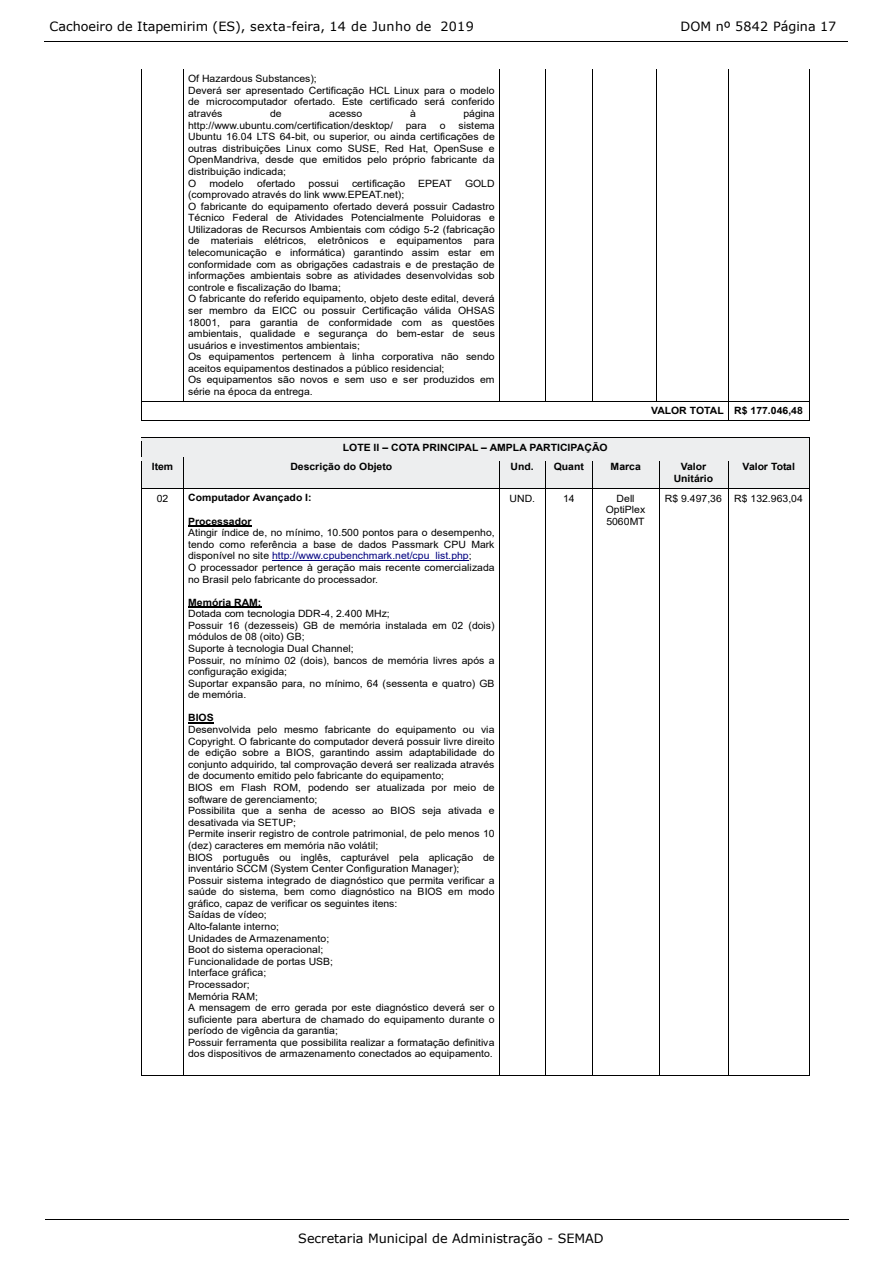
<style>
.page{position:relative;width:893px;height:1263px;background:#fff}
.page>*{position:absolute;margin:0;border:0;box-sizing:border-box;transform-origin:0 0}
.t1{font:12.75px "Verdana";color:#000}
.t2{font:10.05px/11.6px "Arial";color:#000;scale:1.04 1}
.t3{font:700 10.05px/11.6px "Arial";color:#000;text-align:center;scale:1.04 1}
.s1{font-style:inherit}
.s2{color:#000080}
</style>
<div class="page">
<hr style="left:43px;top:39px;width:806px;height:3px;background:#000;opacity:.18">
<hr style="left:45px;top:1217px;width:805px;height:3px;background:#000;opacity:.18">
<hr style="left:141px;top:73px;width:1px;height:328px;background:#000">
<hr style="left:184px;top:73px;width:1px;height:328px;background:#000">
<hr style="left:499px;top:73px;width:1px;height:328px;background:#000">
<hr style="left:546px;top:73px;width:1px;height:328px;background:#000">
<hr style="left:592px;top:73px;width:1px;height:328px;background:#000">
<hr style="left:656px;top:73px;width:1px;height:328px;background:#000">
<hr style="left:728px;top:73px;width:1px;height:328px;background:#000">
<hr style="left:809px;top:73px;width:1px;height:328px;background:#000">
<hr style="left:142px;top:401px;width:42px;height:1px;background:#000">
<hr style="left:184px;top:401px;width:315px;height:1px;background:#000">
<hr style="left:499px;top:401px;width:47px;height:1px;background:#000">
<hr style="left:546px;top:401px;width:46px;height:1px;background:#000">
<hr style="left:592px;top:401px;width:64px;height:1px;background:#000">
<hr style="left:657px;top:401px;width:71px;height:1px;background:#000">
<hr style="left:728px;top:401px;width:81px;height:1px;background:#000">
<svg style="left:141px;top:401px;width:1px;height:20px"></svg>
<hr style="left:142px;top:421px;width:586px;height:1px;background:#000">
<svg style="left:728px;top:402px;width:1px;height:19px"></svg>
<hr style="left:728px;top:421px;width:81px;height:1px;background:#000">
<svg style="left:809px;top:401px;width:1px;height:20px"></svg>
<div style="left:145px;top:442px;width:660px;height:11px;background:#edeeef"></div>
<hr style="left:142px;top:437px;width:667px;height:1px;background:#000">
<hr style="left:142px;top:438px;width:667px;height:4px;background:#edeeef">
<hr style="left:142px;top:453px;width:667px;height:4px;background:#edeeef">
<div style="left:142px;top:457px;width:42px;height:31px;background:#edeeef"></div>
<div style="left:188px;top:461px;width:307px;height:12px;background:#edeeef"></div>
<div style="left:188px;top:473px;width:307px;height:11px;background:#edeeef"></div>
<div style="left:499px;top:457px;width:47px;height:31px;background:#edeeef"></div>
<div style="left:546px;top:457px;width:46px;height:31px;background:#edeeef"></div>
<div style="left:592px;top:457px;width:67px;height:31px;background:#edeeef"></div>
<div style="left:659px;top:457px;width:69px;height:31px;background:#edeeef"></div>
<div style="left:728px;top:457px;width:81px;height:31px;background:#edeeef"></div>
<hr style="left:184px;top:457px;width:315px;height:4px;background:#edeeef">
<hr style="left:184px;top:484px;width:315px;height:4px;background:#edeeef">
<hr style="left:188px;top:525px;width:64px;height:2px;background:#000">
<hr style="left:272px;top:560px;width:197px;height:1px;background:#000080">
<hr style="left:188px;top:606px;width:74px;height:1px;background:#000">
<svg style="left:188px;top:722px;width:26px;height:1px"></svg>
<svg style="left:141px;top:437px;width:1px;height:55px"></svg>
<hr style="left:142px;top:488px;width:42px;height:1px;background:#000">
<svg style="left:184px;top:461px;width:1px;height:23px"></svg>
<hr style="left:184px;top:488px;width:315px;height:1px;background:#000">
<svg style="left:499px;top:461px;width:1px;height:31px"></svg>
<hr style="left:499px;top:488px;width:47px;height:1px;background:#000">
<hr style="left:546px;top:488px;width:46px;height:1px;background:#000">
<svg style="left:592px;top:461px;width:1px;height:31px"></svg>
<hr style="left:592px;top:488px;width:67px;height:1px;background:#000">
<svg style="left:659px;top:461px;width:1px;height:31px"></svg>
<hr style="left:659px;top:488px;width:69px;height:1px;background:#000">
<svg style="left:728px;top:461px;width:1px;height:31px"></svg>
<hr style="left:728px;top:488px;width:81px;height:1px;background:#000">
<svg style="left:809px;top:437px;width:1px;height:55px"></svg>
<hr style="left:141px;top:492px;width:1px;height:583px;background:#000">
<hr style="left:142px;top:1075px;width:42px;height:1px;background:#000">
<hr style="left:184px;top:492px;width:1px;height:583px;background:#000">
<hr style="left:184px;top:1075px;width:315px;height:1px;background:#000">
<hr style="left:499px;top:492px;width:1px;height:583px;background:#000">
<hr style="left:499px;top:1075px;width:47px;height:1px;background:#000">
<hr style="left:546px;top:492px;width:1px;height:583px;background:#000">
<hr style="left:546px;top:1075px;width:46px;height:1px;background:#000">
<hr style="left:592px;top:492px;width:1px;height:583px;background:#000">
<hr style="left:592px;top:1075px;width:67px;height:1px;background:#000">
<hr style="left:659px;top:492px;width:1px;height:583px;background:#000">
<hr style="left:659px;top:1075px;width:69px;height:1px;background:#000">
<hr style="left:728px;top:492px;width:1px;height:583px;background:#000">
<hr style="left:728px;top:1075px;width:81px;height:1px;background:#000">
<hr style="left:809px;top:492px;width:1px;height:583px;background:#000">
<p class="t1" style="left:49px;top:18px;width:426px">Cachoeiro de Itapemirim (ES), sexta-feira, 14 de Junho de 2019</p>
<p class="t1" style="left:681px;top:18px;width:157px">DOM nº 5842 Página 17</p>
<p class="t2" style="left:188px;top:73px;width:296px">Of Hazardous Substances);<br>Deverá ser apresentado Certificação HCL Linux para o modelo de microcomputador ofertado. Este certificado será conferido através</p>
<p class="t2" style="left:270px;top:108px;width:13px">de</p>
<p class="t2" style="left:329px;top:108px;width:34px">acesso</p>
<p class="t2" style="left:410px;top:108px;width:7px">à</p>
<p class="t2" style="left:463px;top:108px;width:32px">página</p>
<p class="t2" style="left:188px;top:119px;width:198px">http://www.ubuntu.com/certification/desktop/</p>
<p class="t2" style="left:406px;top:119px;width:22px">para</p>
<p class="t2" style="left:440px;top:119px;width:7px">o</p>
<p class="t2" style="left:188px;top:119px;width:296px;text-indent:270px">sistema Ubuntu 16.04 LTS 64-bit, ou superior, ou ainda certificações de outras distribuições Linux como SUSE, Red Hat, OpenSuse e OpenMandriva, desde que emitidos pelo próprio fabricante da distribuição indicada;<br>O</p>
<p class="t2" style="left:209px;top:177px;width:35px">modelo</p>
<p class="t2" style="left:257px;top:177px;width:38px">ofertado</p>
<p class="t2" style="left:309px;top:177px;width:31px">possui</p>
<p class="t2" style="left:352px;top:177px;width:53px">certificação</p>
<p class="t2" style="left:418px;top:177px;width:34px">EPEAT</p>
<p class="t2" style="left:465px;top:177px;width:30px">GOLD</p>
<p class="t2" style="left:188px;top:189px;width:296px">(comprovado através do link www.EPEAT.net);<br>O fabricante do equipamento ofertado deverá possuir Cadastro Técnico Federal de Atividades Potencialmente Poluidoras e Utilizadoras de Recursos Ambientais com código 5-2 (fabricação de materiais elétricos, eletrônicos e equipamentos para telecomunicação e informática) garantindo assim estar em conformidade com as obrigações cadastrais e de prestação de informações ambientais sobre as atividades desenvolvidas sob controle e fiscalização do Ibama;<br>O fabricante do referido equipamento, objeto deste edital, deverá ser membro da EICC ou possuir Certificação válida OHSAS 18001, para garantia de conformidade com as questões ambientais, qualidade e segurança do bem-estar de seus usuários e investimentos ambientais;<br>Os equipamentos pertencem à linha corporativa não sendo aceitos equipamentos destinados a público residencial;<br>Os equipamentos são novos e sem uso e ser produzidos em série na época da entrega.</p>
<p class="t3" style="left:343px;top:442px;width:256px">LOTE II <span class="s1">–</span> COTA PRINCIPAL <span class="s1">–</span> AMPLA PARTICIPAÇÃO</p>
<p class="t3" style="left:651px;top:405px;width:148px">VALOR TOTAL R$ 177.046,48</p>
<p class="t3" style="left:152px;top:461px;width:22px">Item</p>
<p class="t3" style="left:290px;top:461px;width:99px">Descrição do Objeto</p>
<p class="t3" style="left:511px;top:461px;width:24px">Und.</p>
<p class="t3" style="left:554px;top:461px;width:31px">Quant</p>
<p class="t3" style="left:610px;top:461px;width:31px">Marca</p>
<p class="t3" style="left:674px;top:461px;width:39px">Valor<br>Unitário</p>
<p class="t3" style="left:742px;top:461px;width:52px">Valor Total</p>
<p class="t2" style="left:157px;top:492px;width:13px">02</p>
<p class="t3" style="left:188px;top:492px;width:120px">Computador Avançado I:</p>
<p class="t3" style="left:188px;top:515px;width:62px">Processador</p>
<p class="t2" style="left:188px;top:527px;width:296px">Atingir índice de, no mínimo, 10.500 pontos para o desempenho, tendo como referência a base de dados Passmark CPU Mark disponível no site <span class="s2">http://www.cpubenchmark.net/cpu_list.php</span>;<br>O processador pertence à geração mais recente comercializada no Brasil pelo fabricante do processador.</p>
<p class="t3" style="left:188px;top:596px;width:72px">Memória RAM:</p>
<p class="t2" style="left:188px;top:608px;width:296px">Dotada com tecnologia DDR-4, 2.400 MHz;<br>Possuir 16 (dezesseis) GB de memória instalada em 02 (dois) módulos de 08 (oito) GB;<br>Suporte à tecnologia Dual Channel;<br>Possuir, no mínimo 02 (dois), bancos de memória livres após a configuração exigida;<br>Suportar expansão para, no mínimo, 64 (sessenta e quatro) GB de memória.</p>
<p class="t3" style="left:188px;top:712px;width:26px">BIOS</p>
<p class="t2" style="left:188px;top:724px;width:296px">Desenvolvida pelo mesmo fabricante do equipamento ou via Copyright. O fabricante do computador deverá possuir livre direito de edição sobre a BIOS, garantindo assim adaptabilidade do conjunto adquirido, tal comprovação deverá ser realizada através de documento emitido pelo fabricante do equipamento;<br>BIOS em Flash ROM, podendo ser atualizada por meio de software de gerenciamento;<br>Possibilita que a senha de acesso ao BIOS seja ativada e desativada via SETUP;<br>Permite inserir registro de controle patrimonial, de pelo menos 10 (dez) caracteres em memória não volátil;<br>BIOS português ou inglês, capturável pela aplicação de inventário SCCM (System Center Configuration Manager); Possuir sistema integrado de diagnóstico que permita verificar a saúde do sistema, bem como diagnóstico na BIOS em modo gráfico, capaz de verificar os seguintes itens:<br>Saídas de vídeo;<br>Alto-falante interno;<br>Unidades de Armazenamento;<br>Boot do sistema operacional;<br>Funcionalidade de portas USB;<br>Interface gráfica;<br>Processador;<br>Memória RAM;<br>A mensagem de erro gerada por este diagnóstico deverá ser o suficiente para abertura de chamado do equipamento durante o período de vigência da garantia;<br>Possuir ferramenta que possibilita realizar a formatação definitiva dos dispositivos de armazenamento conectados ao equipamento.</p>
<p class="t2" style="left:510px;top:492px;width:26px">UND.</p>
<p class="t2" style="left:563px;top:492px;width:13px">14</p>
<p class="t2" style="left:606px;top:492px;width:40px;text-align:center">Dell<br>OptiPlex<br>5060MT</p>
<p class="t2" style="left:665px;top:492px;width:134px">R$ 9.497,36 R$ 132.963,04</p>
<p class="t1" style="left:298px;top:1229px;width:307px">Secretaria Municipal de Administração - SEMAD</p>
</div>
